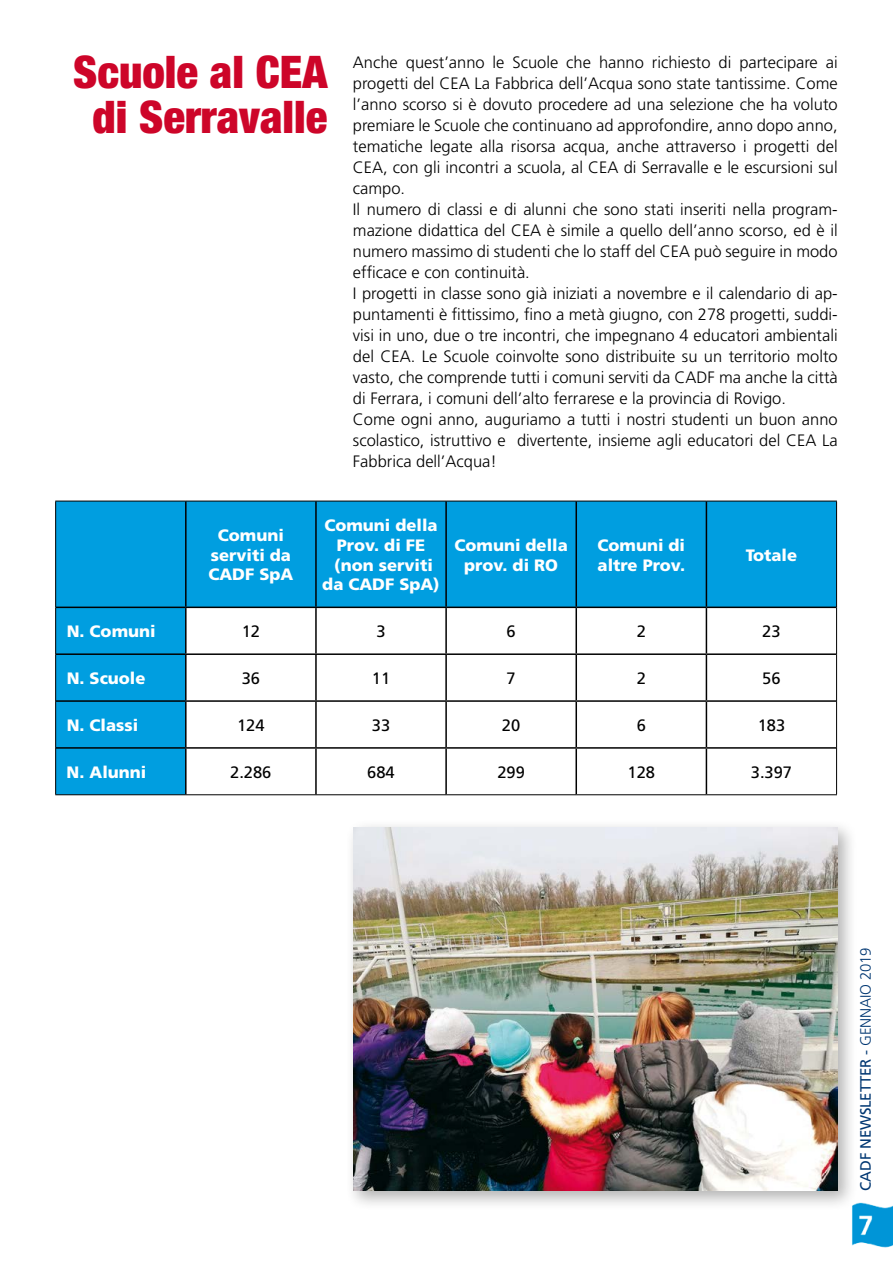
<style>
.page{position:relative;width:893px;height:1263px;background:#fff}
.page>*{position:absolute;margin:0;border:0;box-sizing:border-box;transform-origin:0 0}
.t1{font:900 condensed 45px/45px "Helvetica Neue";color:#cd0529;text-align:center}
.t2{font:300 16.5px/21px "Frutiger";color:#000}
.t3{font:900 16.5px/19.8px "Frutiger";color:#fff;text-align:center}
.t4{font:16.5px "Frutiger";color:#000}
.t5{font:15px "Frutiger";letter-spacing:-.01em;color:#003772}
.s1{font-weight:300}
</style>
<div class="page">
<img style="left:852px;top:1202px;width:41px;height:46px">
<div style="left:345px;top:819px;width:513px;height:392px;background:#000;opacity:.3"></div>
<img style="left:353px;top:827px;width:485px;height:364px">
<div style="left:56px;top:502px;width:780px;height:105px;background:#009ee0"></div>
<div style="left:56px;top:608px;width:129px;height:186px;background:#009ee0"></div>
<hr style="left:55px;top:501px;width:131px;height:1px;background:#000">
<hr style="left:55px;top:501px;width:1px;height:106px;background:#000">
<hr style="left:186px;top:501px;width:130px;height:1px;background:#000">
<hr style="left:316px;top:501px;width:130px;height:1px;background:#000">
<hr style="left:446px;top:501px;width:130px;height:1px;background:#000">
<hr style="left:576px;top:501px;width:130px;height:1px;background:#000">
<hr style="left:706px;top:501px;width:131px;height:1px;background:#000">
<hr style="left:836px;top:501px;width:1px;height:106px;background:#000">
<hr style="left:55px;top:607px;width:1px;height:47px;background:#000">
<hr style="left:836px;top:607px;width:1px;height:47px;background:#000">
<hr style="left:55px;top:654px;width:1px;height:47px;background:#000">
<hr style="left:836px;top:654px;width:1px;height:47px;background:#000">
<hr style="left:55px;top:701px;width:1px;height:47px;background:#000">
<hr style="left:836px;top:701px;width:1px;height:47px;background:#000">
<hr style="left:55px;top:748px;width:1px;height:46px;background:#000">
<hr style="left:836px;top:748px;width:1px;height:46px;background:#000">
<hr style="left:55px;top:794px;width:131px;height:1px;background:#000">
<hr style="left:186px;top:794px;width:130px;height:1px;background:#000">
<hr style="left:316px;top:794px;width:130px;height:1px;background:#000">
<hr style="left:446px;top:794px;width:130px;height:1px;background:#000">
<hr style="left:576px;top:794px;width:130px;height:1px;background:#000">
<hr style="left:706px;top:794px;width:131px;height:1px;background:#000">
<hr style="left:185px;top:501px;width:2px;height:106px;background:#000">
<hr style="left:315px;top:501px;width:2px;height:106px;background:#000">
<hr style="left:445px;top:501px;width:2px;height:106px;background:#000">
<hr style="left:575px;top:501px;width:2px;height:106px;background:#000">
<hr style="left:706px;top:501px;width:1px;height:106px;background:#000">
<hr style="left:56px;top:607px;width:130px;height:1px;background:#000">
<hr style="left:186px;top:607px;width:130px;height:1px;background:#000">
<hr style="left:185px;top:608px;width:2px;height:45px;background:#000">
<hr style="left:316px;top:607px;width:130px;height:1px;background:#000">
<hr style="left:315px;top:608px;width:2px;height:45px;background:#000">
<hr style="left:446px;top:607px;width:130px;height:1px;background:#000">
<hr style="left:445px;top:608px;width:2px;height:45px;background:#000">
<hr style="left:576px;top:607px;width:130px;height:1px;background:#000">
<hr style="left:575px;top:608px;width:2px;height:45px;background:#000">
<hr style="left:706px;top:607px;width:130px;height:1px;background:#000">
<hr style="left:706px;top:608px;width:1px;height:45px;background:#000">
<hr style="left:56px;top:653px;width:130px;height:2px;background:#000">
<hr style="left:186px;top:653px;width:130px;height:2px;background:#000">
<hr style="left:185px;top:655px;width:2px;height:45px;background:#000">
<hr style="left:316px;top:653px;width:130px;height:2px;background:#000">
<hr style="left:315px;top:655px;width:2px;height:45px;background:#000">
<hr style="left:446px;top:653px;width:130px;height:2px;background:#000">
<hr style="left:445px;top:655px;width:2px;height:45px;background:#000">
<hr style="left:576px;top:653px;width:130px;height:2px;background:#000">
<hr style="left:575px;top:655px;width:2px;height:45px;background:#000">
<hr style="left:706px;top:653px;width:130px;height:2px;background:#000">
<hr style="left:706px;top:655px;width:1px;height:45px;background:#000">
<hr style="left:56px;top:700px;width:130px;height:2px;background:#000">
<hr style="left:186px;top:700px;width:130px;height:2px;background:#000">
<hr style="left:185px;top:702px;width:2px;height:45px;background:#000">
<hr style="left:316px;top:700px;width:130px;height:2px;background:#000">
<hr style="left:315px;top:702px;width:2px;height:45px;background:#000">
<hr style="left:446px;top:700px;width:130px;height:2px;background:#000">
<hr style="left:445px;top:702px;width:2px;height:45px;background:#000">
<hr style="left:576px;top:700px;width:130px;height:2px;background:#000">
<hr style="left:575px;top:702px;width:2px;height:45px;background:#000">
<hr style="left:706px;top:700px;width:130px;height:2px;background:#000">
<hr style="left:706px;top:702px;width:1px;height:45px;background:#000">
<hr style="left:56px;top:747px;width:130px;height:2px;background:#000">
<hr style="left:186px;top:747px;width:130px;height:2px;background:#000">
<hr style="left:185px;top:749px;width:2px;height:45px;background:#000">
<hr style="left:316px;top:747px;width:130px;height:2px;background:#000">
<hr style="left:315px;top:749px;width:2px;height:45px;background:#000">
<hr style="left:446px;top:747px;width:130px;height:2px;background:#000">
<hr style="left:445px;top:749px;width:2px;height:45px;background:#000">
<hr style="left:576px;top:747px;width:130px;height:2px;background:#000">
<hr style="left:575px;top:749px;width:2px;height:45px;background:#000">
<hr style="left:706px;top:747px;width:130px;height:2px;background:#000">
<hr style="left:706px;top:749px;width:1px;height:45px;background:#000">
<h1 class="t1" style="left:73px;top:48px;width:256px">Scuole al CEA di Serravalle</h1>
<p class="t2" style="left:353px;top:52px;width:486px">Anche quest’anno le Scuole che hanno richiesto di partecipare ai progetti del CEA La Fabbrica dell’Acqua sono state tantissime. Come l’anno scorso si è dovuto procedere ad una selezione che ha voluto premiare le Scuole che continuano ad approfondire, anno dopo anno, tematiche legate alla risorsa acqua, anche attraverso i progetti del CEA, con gli incontri a scuola, al CEA di Serravalle e le escursioni sul campo.<br>Il numero di classi e di alunni che sono stati inseriti nella program&shy;mazione didattica del CEA è simile a quello dell’anno scorso, ed è il numero massimo di studenti che lo staff del CEA può seguire in modo efficace e con continuità.<br>I progetti in classe sono già iniziati a novembre e il calendario di ap&shy;puntamenti è fittissimo, fino a metà giugno, con 278 progetti, suddi&shy;visi in uno, due o tre incontri, che impegnano 4 educatori ambientali del CEA. Le Scuole coinvolte sono distribuite su un territorio molto vasto, che comprende tutti i comuni serviti da CADF ma anche la città di Ferrara, i comuni dell’alto ferrarese e la provincia di Rovigo.<br>Come ogni anno, auguriamo a tutti i nostri studenti un buon anno scolastico, istruttivo e divertente, insieme agli educatori del CEA La Fabbrica dell’Acqua!</p>
<p class="t3" style="left:208px;top:525px;width:86px">Comuni serviti da<br>CADF SpA</p>
<p class="t3" style="left:322px;top:515px;width:119px">Comuni della<br>Prov. di FE (non serviti da CADF SpA)</p>
<p class="t3" style="left:454px;top:535px;width:115px">Comuni della prov. di RO</p>
<p class="t3" style="left:597px;top:535px;width:89px;text-align:left">Comuni di altre Prov.</p>
<p class="t3" style="left:746px;top:545px;width:53px">Totale</p>
<p class="t3" style="left:67px;top:621px;width:90px">N. Comuni</p>
<p class="t4" style="left:242px;top:622px;width:20px">12</p>
<p class="t4" style="left:376px;top:622px;width:11px">3</p>
<p class="t4" style="left:507px;top:622px;width:11px">6</p>
<p class="t4" style="left:637px;top:622px;width:11px">2</p>
<p class="t4" style="left:762px;top:622px;width:20px">23</p>
<p class="t3" style="left:67px;top:668px;width:80px">N. Scuole</p>
<p class="t4" style="left:242px;top:669px;width:20px">36</p>
<p class="t4" style="left:372px;top:669px;width:20px">11</p>
<p class="t4" style="left:507px;top:669px;width:11px">7</p>
<p class="t4" style="left:637px;top:669px;width:11px">2</p>
<p class="t4" style="left:762px;top:669px;width:20px">56</p>
<p class="t3" style="left:67px;top:715px;width:73px">N. Classi</p>
<p class="t4" style="left:237px;top:715px;width:29px">124</p>
<p class="t4" style="left:372px;top:715px;width:20px">33</p>
<p class="t4" style="left:502px;top:715px;width:20px">20</p>
<p class="t4" style="left:637px;top:715px;width:11px">6</p>
<p class="t4" style="left:758px;top:715px;width:29px">183</p>
<p class="t3" style="left:67px;top:762px;width:81px">N. Alunni</p>
<p class="t4" style="left:230px;top:762px;width:43px">2.286</p>
<p class="t4" style="left:367px;top:762px;width:29px">684</p>
<p class="t4" style="left:497px;top:762px;width:29px">299</p>
<p class="t4" style="left:627px;top:762px;width:29px">128</p>
<p class="t4" style="left:751px;top:762px;width:43px">3.397</p>
<p class="t5" style="left:857px;top:1191px;width:245px;rotate:-90deg">CADF NEWSLETTER - <span class="s1">GENNAIO 2019</span></p>
</div>
